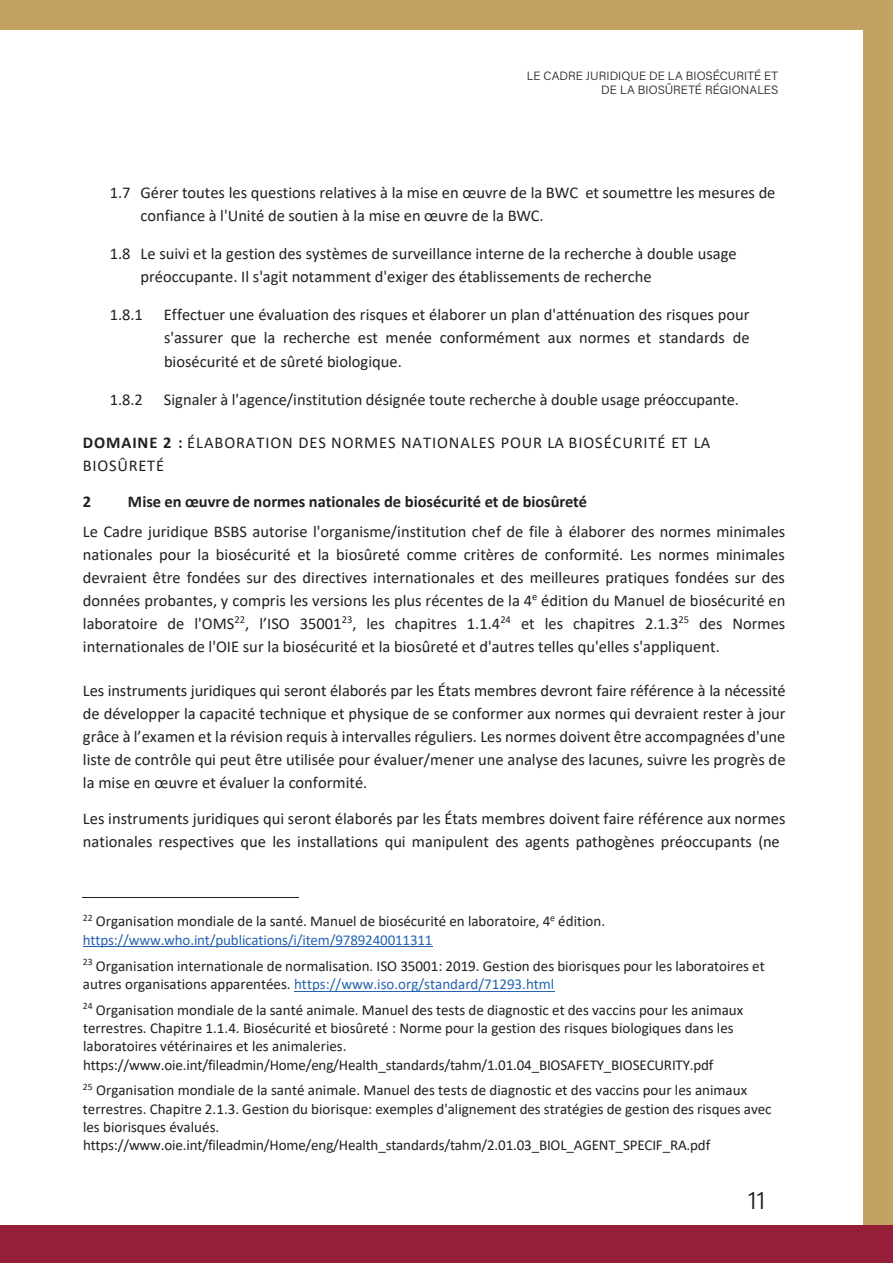
<style>
.page{position:relative;width:893px;height:1263px;background:#fff}
.page>*{position:absolute;margin:0;border:0;box-sizing:border-box;transform-origin:0 0}
.t1{font:300 25.5px "Acumin Pro";color:#231f20}
.t2{font:16.5px/23.1px "Calibri";color:#231f20}
.t3{font:16.5px/22.8px "Calibri";letter-spacing:.05em;color:#231f20}
.t4{font:700 16.5px "Calibri";color:#231f20}
.t5{font:15px/18.3px "Calibri";color:#231f20}
.t6{font:300 12px/14.4px "Acumin Pro";color:#231f20;text-align:right}
.s1{font-weight:700}
.s2{color:#2764b0}
</style>
<div class="page">
<div style="left:863px;top:0;width:30px;height:1235px;background:#c2a364"></div>
<div style="left:0;top:1225px;width:893px;height:38px;background:#951e39"></div>
<div style="left:0;top:0;width:893px;height:30px;background:#c2a364"></div>
<hr style="left:83px;top:946px;width:349px;height:1px;background:#2764b0">
<hr style="left:294px;top:990px;width:260px;height:1px;background:#2764b0">
<hr style="left:83px;top:897px;width:216px;height:1px;background:#231f20">
<p class="t6" style="left:527px;top:68px;width:253px">LE CADRE JURIDIQUE DE LA BIOSÉCURITÉ ET<br>DE LA BIOSÛRETÉ RÉGIONALES</p>
<p class="t2" style="left:140px;top:180px;width:636px;text-indent:-31px">1.7 Gérer toutes les questions relatives à la mise en œuvre de la BWC et soumettre les mesures de confiance à l'Unité de soutien à la mise en œuvre de la BWC.</p>
<p class="t2" style="left:140px;top:242px;width:598px;text-indent:-31px">1.8 Le suivi et la gestion des systèmes de surveillance interne de la recherche à double usage préoccupante. Il s'agit notamment d'exiger des établissements de recherche</p>
<p class="t2" style="left:110px;top:303px;width:35px">1.8.1</p>
<p class="t2" style="left:164px;top:303px;width:587px;text-align:justify">Effectuer une évaluation des risques et élaborer un plan d'atténuation des risques pour s'assurer que la recherche est menée conformément aux normes et standards de biosécurité et de sûreté biologique.</p>
<p class="t2" style="left:110px;top:387px;width:35px">1.8.2</p>
<p class="t2" style="left:164px;top:387px;width:576px">Signaler à l'agence/institution désignée toute recherche à double usage préoccupante.</p>
<p class="t3" style="left:83px;top:430px;width:629px"><span class="s1">DOMAINE 2 :</span> ÉLABORATION DES NORMES NATIONALES POUR LA BIOSÉCURITÉ ET LA<br>BIOSÛRETÉ</p>
<p class="t4" style="left:83px;top:490px;width:10px">2</p>
<p class="t4" style="left:128px;top:490px;width:461px">Mise en œuvre de normes nationales de biosécurité et de biosûreté</p>
<p class="t2" style="left:83px;top:519px;width:704px;text-align:justify">Le Cadre juridique BSBS autorise l'organisme/institution chef de file à élaborer des normes minimales nationales pour la biosécurité et la biosûreté comme critères de conformité. Les normes minimales devraient être fondées sur des directives internationales et des meilleures pratiques fondées sur des données probantes, y compris les versions les plus récentes de la 4<sup>e</sup> édition du Manuel de biosécurité en laboratoire de l'OMS<sup>22</sup>, l’ISO 35001<sup>23</sup>, les chapitres 1.1.4<sup>24</sup> et les chapitres 2.1.3<sup>25</sup> des Normes internationales de l'OIE sur la biosécurité et la biosûreté et d'autres telles qu'elles s'appliquent.</p>
<p class="t2" style="left:83px;top:678px;width:704px;text-align:justify">Les instruments juridiques qui seront élaborés par les États membres devront faire référence à la nécessité de développer la capacité technique et physique de se conformer aux normes qui devraient rester à jour grâce à l’examen et la révision requis à intervalles réguliers. Les normes doivent être accompagnées d'une liste de contrôle qui peut être utilisée pour évaluer/mener une analyse des lacunes, suivre les progrès de la mise en œuvre et évaluer la conformité.</p>
<p class="t2" style="left:83px;top:806px;width:704px">Les instruments juridiques qui seront élaborés par les États membres doivent faire référence aux normes nationales respectives que les installations qui manipulent des agents pathogènes préoccupants (ne</p>
<p class="t5" style="left:83px;top:912px;width:524px"><sup>22</sup> Organisation mondiale de la santé. Manuel de biosécurité en laboratoire, 4<sup>e</sup> édition. <span class="s2">https://www.who.int/publications/i/item/9789240011311</span></p>
<p class="t5" style="left:83px;top:956px;width:683px"><sup>23</sup> Organisation internationale de normalisation. ISO 35001: 2019. Gestion des biorisques pour les laboratoires et autres organisations apparentées. <span class="s2">https://www.iso.org/standard/71293.html</span></p>
<p class="t5" style="left:83px;top:1000px;width:662px"><sup>24</sup> Organisation mondiale de la santé animale. Manuel des tests de diagnostic et des vaccins pour les animaux terrestres. Chapitre 1.1.4. Biosécurité et biosûreté : Norme pour la gestion des risques biologiques dans les laboratoires vétérinaires et les animaleries. https://www.oie.int/fileadmin/Home/eng/Health_standards/tahm/1.01.04_BIOSAFETY_BIOSECURITY.pdf</p>
<p class="t5" style="left:83px;top:1081px;width:690px"><sup>25</sup> Organisation mondiale de la santé animale. Manuel des tests de diagnostic et des vaccins pour les animaux terrestres. Chapitre 2.1.3. Gestion du biorisque: exemples d'alignement des stratégies de gestion des risques avec les biorisques évalués. https://www.oie.int/fileadmin/Home/eng/Health_standards/tahm/2.01.03_BIOL_AGENT_SPECIF_RA.pdf</p>
<h1 class="t1" style="left:748px;top:1183px;width:19px">11</h1>
</div>
